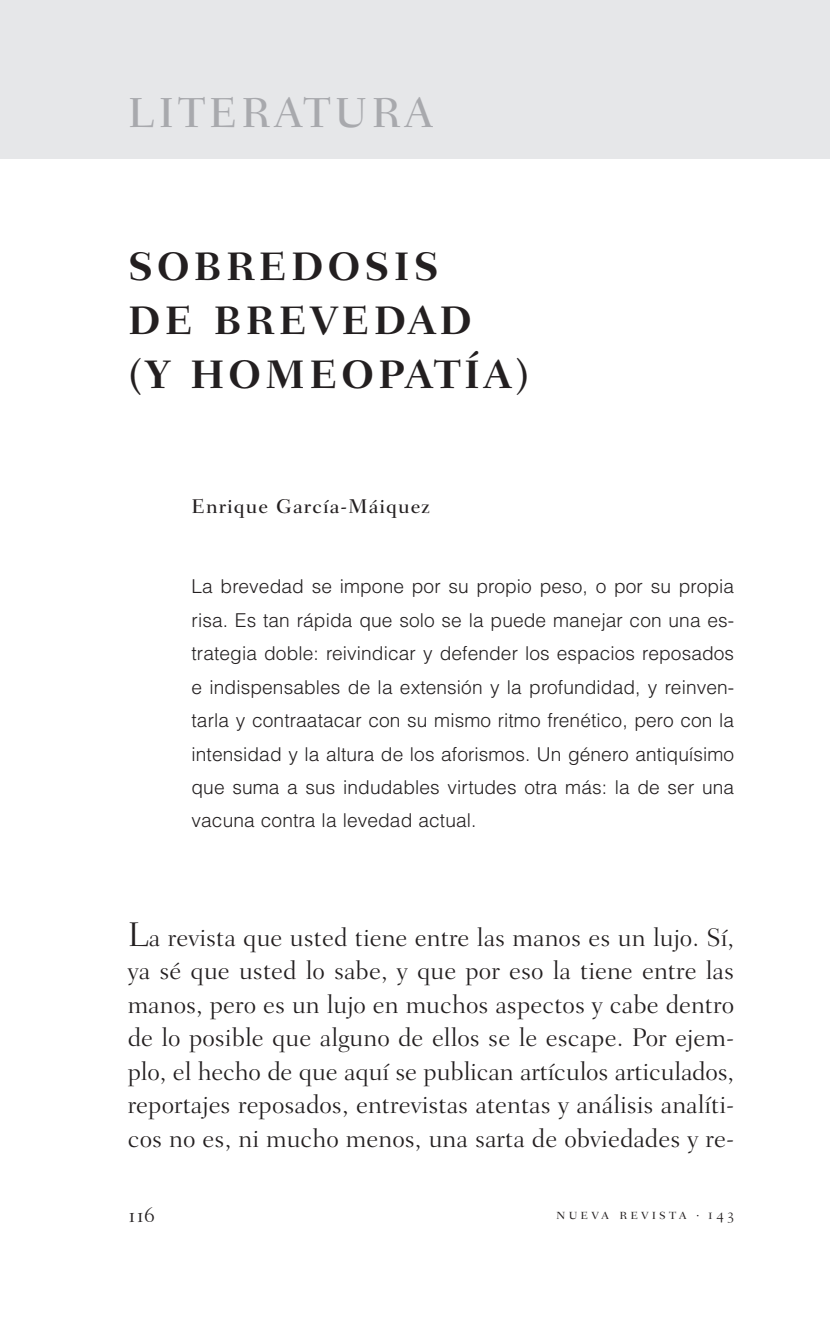
<style>
.page{position:relative;width:830px;height:1339px;background:#fff}
.page>*{position:absolute;margin:0;border:0;box-sizing:border-box;transform-origin:0 0}
.t1{font:500 42.75px "Fairfield";letter-spacing:.09em;color:#a8a9ad}
.t2{font:700 40.5px/54px "Fairfield";letter-spacing:.09em;color:#231f20}
.t3{font:300 25.88px/33.5px "Fairfield";color:#231f20;text-align:justify}
.t4{font:22.5px "Fairfield Light SC";color:#231f20}
.t5{font:500 20.25px "Fairfield";letter-spacing:.05em;color:#231f20}
.t6{font:300 19.12px/33.5px "Helvetica LT Std";letter-spacing:.005em;color:#231f20;text-align:justify}
.t7{font:15.75px "Fairfield Light SC";letter-spacing:.2em;color:#231f20}
.s1{font-size:34.88px}
</style>
<div class="page">
<div style="left:0;top:0;width:829px;height:159px;background:#e6e7e9"></div>
<h1 class="t1" style="left:128px;top:95px;width:306px">LITERATURA</h1>
<h2 class="t2" style="left:128px;top:244px;width:403px">SOBREDOSIS<br>DE BREVEDAD<br>(Y HOMEOPATÍA)</h2>
<p class="t5" style="left:191px;top:498px;width:239px">Enrique García-Máiquez</p>
<p class="t6" style="left:191px;top:571px;width:544px">La brevedad se impone por su propio peso, o por su propia risa. Es tan rápida que solo se la puede manejar con una es&shy;trategia doble: reivindicar y defender los espacios reposados e indispensables de la extensión y la profundidad, y reinven&shy;tarla y contraatacar con su mismo ritmo frenético, pero con la intensidad y la altura de los aforismos. Un género antiquísimo que suma a sus indudables virtudes otra más: la de ser una vacuna contra la levedad actual.</p>
<p class="t3" style="left:128px;top:922px;width:608px"><span class="s1">L</span>a revista que usted tiene entre las manos es un lujo. Sí, ya sé que usted lo sabe, y que por eso la tiene entre las manos, pero es un lujo en muchos aspectos y cabe dentro de lo posible que alguno de ellos se le escape. Por ejem&shy;plo, el hecho de que aquí se publican artículos articulados, reportajes reposados, entrevistas atentas y análisis analíti&shy;cos no es, ni mucho menos, una sarta de obviedades y re-</p>
<p class="t4" style="left:128px;top:1201px;width:29px">116</p>
<p class="t7" style="left:556px;top:1204px;width:179px">nueva revista · 143</p>
</div>
